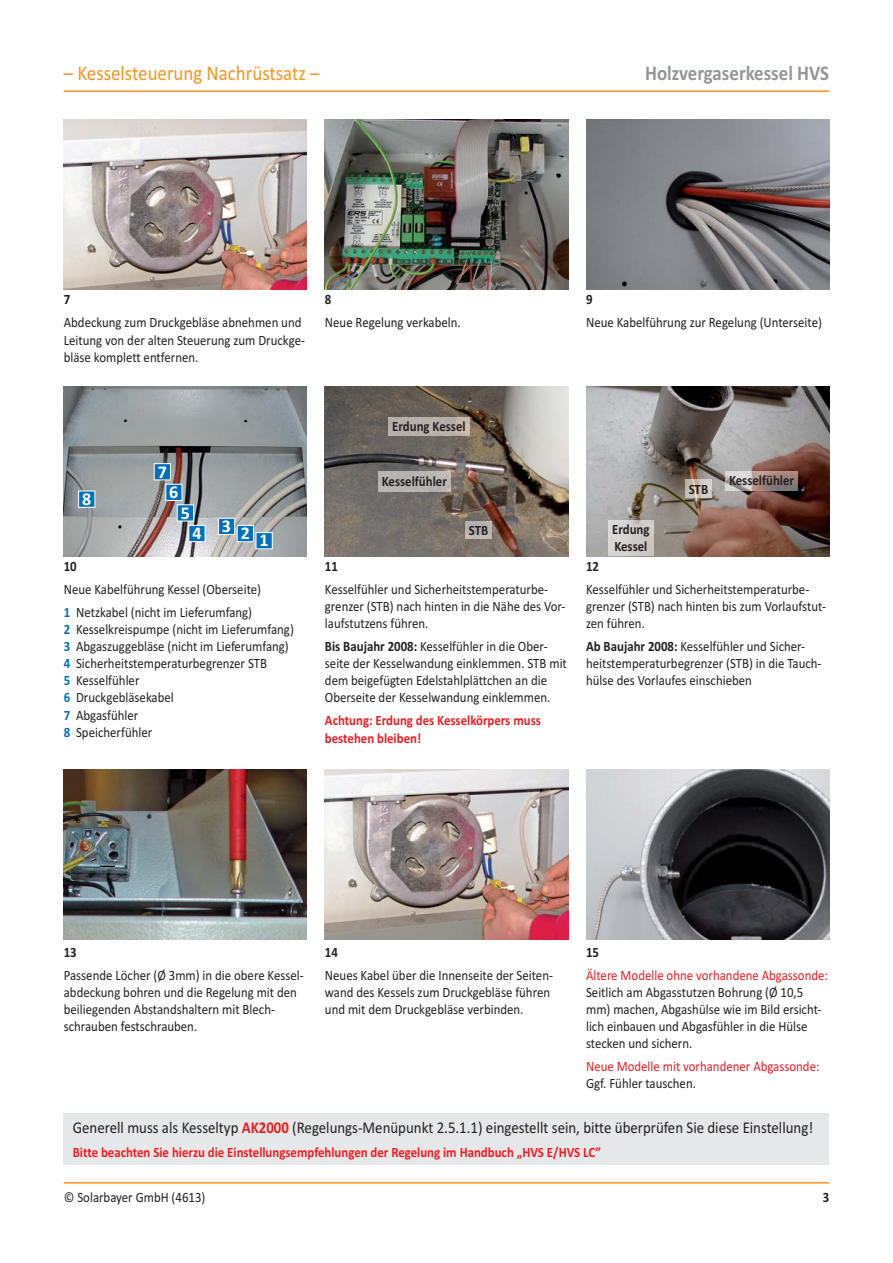
<style>
.page{position:relative;width:893px;height:1263px;background:#fff}
.page>*{position:absolute;margin:0;border:0;box-sizing:border-box;transform-origin:0 0}
.t1{font:21px "Calibri";color:#f7931d;scale:.9 1}
.t2{font:700 21px "Calibri";color:#939598;scale:.9 1}
.t3{font:700 18px "Calibri";color:#fff}
.t4{font:16.5px "Calibri";color:#231f20;scale:.9 1}
.t5{font:14.25px/17.1px "Calibri";color:#231f20;scale:.9 1}
.t6{font:700 14.25px/17.1px "Calibri";color:#ed1c24;scale:.9 1}
.t7{font:14.25px "Calibri";color:#ed1c24;scale:.9 1}
.t8{font:700 14.25px/17.1px "Calibri";color:#231f20;scale:.9 1}
.s1{font-weight:700;color:#0071bc}
.s2{font-weight:700}
.s3{font-weight:700;color:#ed1c24}
</style>
<div class="page">
<hr style="left:64px;top:90px;width:765px;height:2px;background:#f7931d">
<hr style="left:64px;top:1182px;width:765px;height:2px;background:#f7931d">
<img style="left:586px;top:119px;width:243px;height:170px">
<img style="left:64px;top:119px;width:243px;height:170px">
<img style="left:325px;top:119px;width:243px;height:170px">
<img style="left:64px;top:770px;width:243px;height:170px">
<img style="left:325px;top:770px;width:243px;height:170px">
<img style="left:64px;top:387px;width:243px;height:169px">
<div style="left:256px;top:533px;width:16px;height:15px;background:#0071bc"></div>
<div style="left:256px;top:532px;width:17px;height:17px;border:1px solid #fff"></div>
<div style="left:238px;top:526px;width:15px;height:15px;background:#0071bc"></div>
<div style="left:237px;top:525px;width:17px;height:17px;border:1px solid #fff"></div>
<div style="left:219px;top:519px;width:15px;height:15px;background:#0071bc"></div>
<div style="left:218px;top:518px;width:17px;height:17px;border:1px solid #fff"></div>
<div style="left:178px;top:505px;width:15px;height:16px;background:#0071bc"></div>
<div style="left:177px;top:504px;width:17px;height:17px;border:1px solid #fff"></div>
<div style="left:166px;top:485px;width:16px;height:15px;background:#0071bc"></div>
<div style="left:165px;top:484px;width:17px;height:17px;border:1px solid #fff"></div>
<div style="left:189px;top:526px;width:16px;height:15px;background:#0071bc"></div>
<div style="left:188px;top:525px;width:17px;height:17px;border:1px solid #fff"></div>
<div style="left:79px;top:491px;width:15px;height:16px;background:#0071bc"></div>
<div style="left:78px;top:491px;width:17px;height:17px;border:1px solid #fff"></div>
<div style="left:155px;top:464px;width:15px;height:16px;background:#0071bc"></div>
<div style="left:154px;top:463px;width:17px;height:17px;border:1px solid #fff"></div>
<img style="left:325px;top:387px;width:243px;height:169px">
<img style="left:586px;top:386px;width:243px;height:170px">
<img style="left:685px;top:480px;width:26px;height:18px">
<img style="left:586px;top:770px;width:243px;height:170px">
<img style="left:608px;top:521px;width:45px;height:35px">
<img style="left:725px;top:471px;width:73px;height:20px">
<img style="left:466px;top:521px;width:26px;height:18px">
<img style="left:378px;top:472px;width:72px;height:19px">
<img style="left:389px;top:417px;width:80px;height:18px">
<div style="left:64px;top:1113px;width:765px;height:52px;background:#e6e7e8"></div>
<h1 class="t1" style="left:64px;top:65px;width:286px">– Kesselsteuerung Nachrüstsatz –</h1>
<h1 class="t2" style="left:645px;top:65px;width:206px">Holzvergaserkessel HVS</h1>
<p class="t8" style="left:64px;top:292px;width:9px">7</p>
<p class="t5" style="left:64px;top:315px;width:269px">Abdeckung zum Druckgebläse abnehmen und<br>Leitung von der alten Steuerung zum Druckge&shy;bläse komplett entfernen.</p>
<p class="t8" style="left:325px;top:292px;width:9px">8</p>
<p class="t5" style="left:325px;top:315px;width:152px">Neue Regelung verkabeln.</p>
<p class="t8" style="left:586px;top:292px;width:9px">9</p>
<p class="t5" style="left:586px;top:315px;width:264px">Neue Kabelführung zur Regelung (Unterseite)</p>
<p class="t3" style="left:82px;top:493px;width:11px">8</p>
<p class="t3" style="left:158px;top:465px;width:11px">7</p>
<p class="t3" style="left:169px;top:486px;width:11px">6</p>
<p class="t3" style="left:181px;top:506px;width:11px">5</p>
<p class="t3" style="left:192px;top:527px;width:11px">4</p>
<p class="t3" style="left:222px;top:520px;width:11px">3</p>
<p class="t3" style="left:241px;top:527px;width:11px">2</p>
<p class="t3" style="left:260px;top:534px;width:11px">1</p>
<p class="t8" style="left:64px;top:559px;width:16px">10</p>
<p class="t5" style="left:64px;top:579px;width:221px;line-height:23.1px">Neue Kabelführung Kessel (Oberseite)<br><span class="s1">1</span> Netzkabel (nicht im Lieferumfang)</p>
<p class="t5" style="left:64px;top:622px;width:257px"><span class="s1">2</span> Kesselkreispumpe (nicht im Lieferumfang)<br><span class="s1">3</span> Abgaszuggebläse (nicht im Lieferumfang)<br><span class="s1">4</span> Sicherheitstemperaturbegrenzer STB<br><span class="s1">5</span> Kesselfühler<br><span class="s1">6</span> Druckgebläsekabel<br><span class="s1">7</span> Abgasfühler<br><span class="s1">8</span> Speicherfühler</p>
<p class="t8" style="left:392px;top:419px;width:83px">Erdung Kessel</p>
<p class="t8" style="left:382px;top:474px;width:74px">Kesselfühler</p>
<p class="t8" style="left:689px;top:482px;width:23px">STB</p>
<p class="t8" style="left:729px;top:473px;width:74px">Kesselfühler</p>
<p class="t8" style="left:469px;top:523px;width:23px">STB</p>
<p class="t8" style="left:612px;top:522px;width:43px">Erdung<br>Kessel</p>
<p class="t8" style="left:325px;top:559px;width:16px">11</p>
<p class="t5" style="left:325px;top:582px;width:269px">Kesselfühler und Sicherheitstemperaturbe&shy;grenzer (STB) nach hinten in die Nähe des Vor&shy;laufstutzens führen.</p>
<p class="t5" style="left:325px;top:639px;width:270px"><span class="s2">Bis Baujahr 2008:</span> Kesselfühler in die Ober&shy;seite der Kesselwandung einklemmen. STB mit dem beigefügten Edelstahlplättchen an die Oberseite der Kesselwandung einklemmen.</p>
<p class="t6" style="left:325px;top:713px;width:241px">Achtung: Erdung des Kesselkörpers muss bestehen bleiben!</p>
<p class="t8" style="left:586px;top:559px;width:16px">12</p>
<p class="t5" style="left:586px;top:582px;width:268px">Kesselfühler und Sicherheitstemperaturbe&shy;grenzer (STB) nach hinten bis zum Vorlaufstut&shy;zen führen.</p>
<p class="t5" style="left:586px;top:639px;width:263px"><span class="s2">Ab Baujahr 2008:</span> Kesselfühler und Sicher&shy;heitstemperaturbegrenzer (STB) in die Tauch&shy;hülse des Vorlaufes einschieben</p>
<p class="t8" style="left:64px;top:944px;width:16px">13</p>
<p class="t5" style="left:64px;top:968px;width:268px">Passende Löcher (Ø 3mm) in die obere Kessel&shy;abdeckung bohren und die Regelung mit den beiliegenden Abstandshaltern mit Blech&shy;schrauben festschrauben.</p>
<p class="t8" style="left:325px;top:944px;width:16px">14</p>
<p class="t5" style="left:325px;top:968px;width:255px">Neues Kabel über die Innenseite der Seiten&shy;wand des Kessels zum Druckgebläse führen und mit dem Druckgebläse verbinden.</p>
<p class="t8" style="left:586px;top:944px;width:16px">15</p>
<p class="t7" style="left:586px;top:970px;width:270px">Ältere Modelle ohne vorhandene Abgassonde:</p>
<p class="t5" style="left:586px;top:985px;width:263px">Seitlich am Abgasstutzen Bohrung (Ø 10,5 mm) machen, Abgashülse wie im Bild ersicht&shy;lich einbauen und Abgasfühler in die Hülse stecken und sichern.</p>
<p class="t7" style="left:586px;top:1061px;width:261px">Neue Modelle mit vorhandener Abgassonde:</p>
<p class="t5" style="left:586px;top:1076px;width:124px">Ggf. Fühler tauschen.</p>
<p class="t4" style="left:73px;top:1122px;width:824px">Generell muss als Kesseltyp <span class="s3">AK2000</span> (Regelungs-Menüpunkt 2.5.1.1) eingestellt sein, bitte überprüfen Sie diese Einstellung!</p>
<p class="t6" style="left:73px;top:1145px;width:589px">Bitte beachten Sie hierzu die Einstellungsempfehlungen der Regelung im Handbuch „HVS E/HVS LC”</p>
<p class="t5" style="left:64px;top:1190px;width:159px">© Solarbayer GmbH (4613)</p>
<p class="t8" style="left:823px;top:1190px;width:9px">3</p>
</div>
